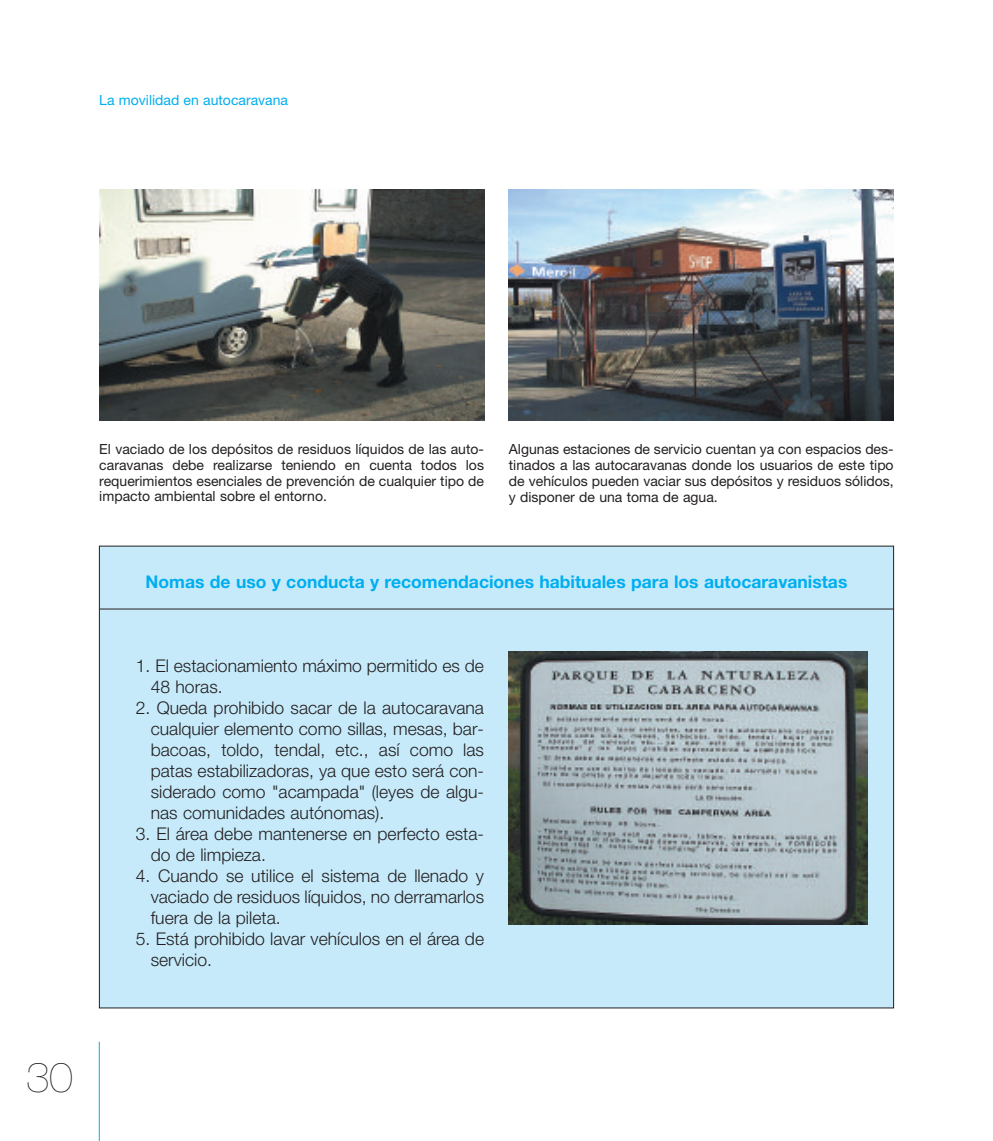
<style>
.page{position:relative;width:993px;height:1141px;background:#fff}
.page>*{position:absolute;margin:0;border:0;box-sizing:border-box;transform-origin:0 0}
.t1{font:200 42px "Helvetica Neue";color:#231f20}
.t2{font:300 17.5px/21px "Helvetica Neue";color:#231f20}
.t3{font:700 17.5px "Helvetica Neue";color:#00aeef}
.t4{font:14px/15.8px "Helvetica Neue";color:#231f20;text-align:justify}
.t5{font:14px "Helvetica Neue";color:#00aeef}
</style>
<div class="page">
<hr style="left:99px;top:1042px;width:1px;height:99px;background:#00aeef">
<img style="left:99px;top:189px;width:385px;height:231px">
<img style="left:508px;top:189px;width:385px;height:231px">
<div style="left:99px;top:546px;width:794px;height:462px;background:#c6eafa"></div>
<hr style="left:99px;top:609px;width:794px;height:1px;background:#231f20">
<img style="left:508px;top:651px;width:358px;height:273px">
<p class="t5" style="left:99px;top:92px;width:190px">La movilidad en autocaravana</p>
<p class="t4" style="left:99px;top:441px;width:386px">El vaciado de los depósitos de residuos líquidos de las auto&shy;caravanas debe realizarse teniendo en cuenta todos los requerimientos esenciales de prevención de cualquier tipo de impacto ambiental sobre el entorno.</p>
<p class="t4" style="left:508px;top:441px;width:386px">Algunas estaciones de servicio cuentan ya con espacios des&shy;tinados a las autocaravanas donde los usuarios de este tipo de vehículos pueden vaciar sus depósitos y residuos sólidos, y disponer de una toma de agua.</p>
<p class="t3" style="left:145px;top:571px;width:703px">Nomas de uso y conducta y recomendaciones habituales para los autocaravanistas</p>
<p class="t2" style="left:151px;top:655px;width:335px;text-indent:-15px">1. El estacionamiento máximo permitido es de<br>48 horas.</p>
<p class="t2" style="left:151px;top:697px;width:335px;text-align:justify;text-indent:-15px">2. Queda prohibido sacar de la autocaravana cualquier elemento como sillas, mesas, bar&shy;bacoas, toldo, tendal, etc., así como las patas estabilizadoras, ya que esto será con&shy;siderado como "acampada" (leyes de algu&shy;nas comunidades autónomas).</p>
<p class="t2" style="left:151px;top:823px;width:335px;text-indent:-15px">3. El área debe mantenerse en perfecto esta&shy;do de limpieza.</p>
<p class="t2" style="left:151px;top:865px;width:335px;text-align:justify;text-indent:-15px">4. Cuando se utilice el sistema de llenado y vaciado de residuos líquidos, no derramarlos fuera de la pileta.</p>
<p class="t2" style="left:151px;top:928px;width:335px;text-indent:-15px">5. Está prohibido lavar vehículos en el área de servicio.</p>
<h1 class="t1" style="left:26px;top:1053px;width:48px">30</h1>
</div>
